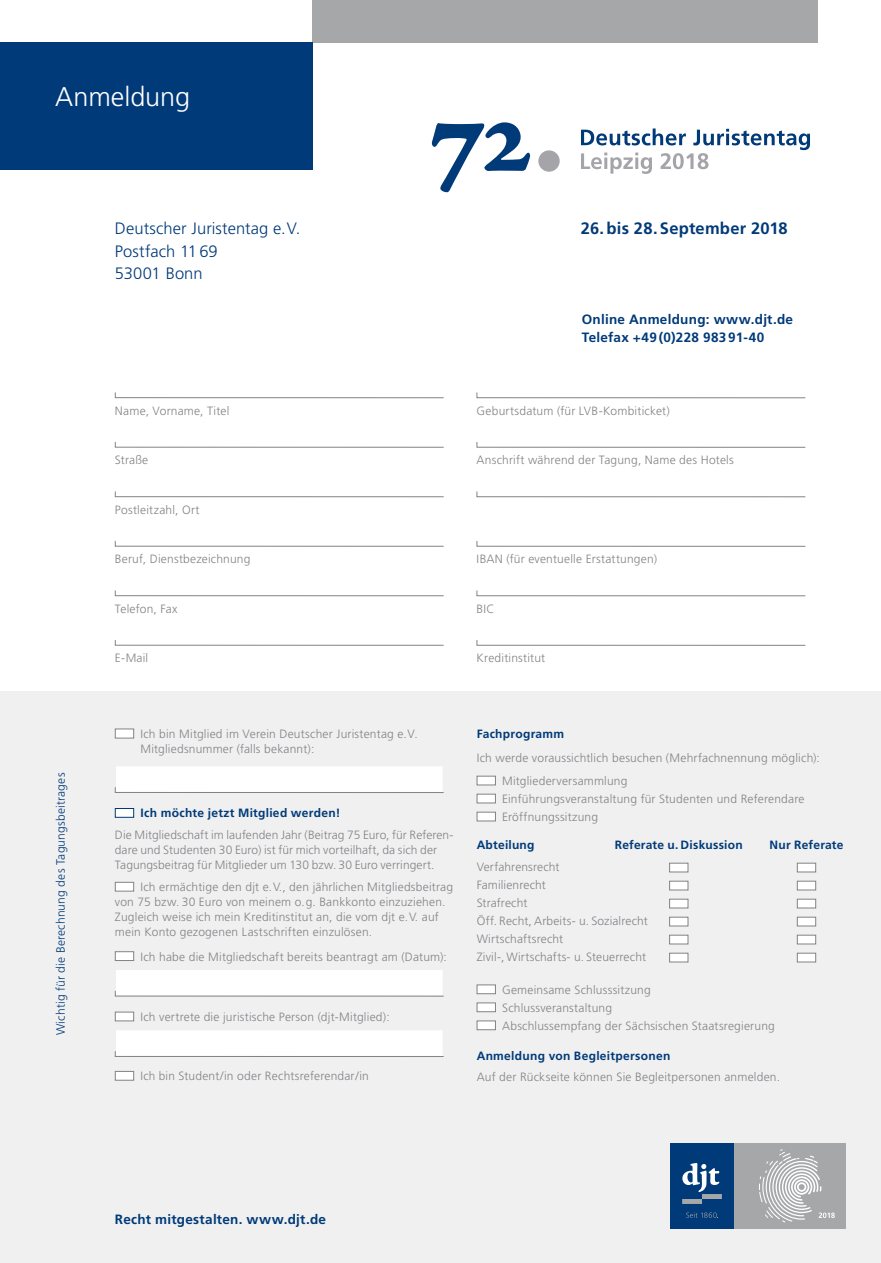
<style>
.page{position:relative;width:881px;height:1263px;background:#fff}
.page>*{position:absolute;margin:0;border:0;box-sizing:border-box;transform-origin:0 0}
.t1{font:300 27px "Frutiger";letter-spacing:-.005em;color:#fff}
.t2{font:300 16.5px/22.5px "Frutiger";letter-spacing:.005em;color:#003a78}
.t3{font:700 16.5px "Frutiger";letter-spacing:.015em;color:#003a78}
.t4{font:700 13.5px/18px "Frutiger";letter-spacing:.02em;color:#003a78}
.t5{font:300 12px/18px "Frutiger";letter-spacing:.015em;color:#828386}
.t6{font:700 12px "Frutiger";letter-spacing:.02em;color:#003a78}
.t7{font:300 12px "Frutiger";letter-spacing:.015em;color:#003a78}
</style>
<div class="page">
<div style="left:312px;top:0;width:504px;height:43px;background:#a6a7a9"></div>
<div style="left:0;top:43px;width:312px;height:127px;background:#003a78"></div>
<div style="left:0;top:691px;width:880px;height:572px;background:#f0f0f1"></div>
<svg style="left:114px;top:392px;width:330px;height:6px"></svg>
<svg style="left:114px;top:442px;width:330px;height:6px"></svg>
<svg style="left:114px;top:491px;width:330px;height:6px"></svg>
<svg style="left:114px;top:541px;width:330px;height:6px"></svg>
<svg style="left:114px;top:590px;width:330px;height:6px"></svg>
<svg style="left:114px;top:640px;width:330px;height:6px"></svg>
<svg style="left:476px;top:392px;width:329px;height:6px"></svg>
<svg style="left:476px;top:442px;width:329px;height:6px"></svg>
<svg style="left:476px;top:491px;width:329px;height:6px"></svg>
<svg style="left:476px;top:541px;width:329px;height:6px"></svg>
<svg style="left:476px;top:590px;width:329px;height:6px"></svg>
<svg style="left:476px;top:640px;width:329px;height:6px"></svg>
<div style="left:116px;top:766px;width:326px;height:26px;background:#fff"></div>
<div style="left:116px;top:970px;width:326px;height:25px;background:#fff"></div>
<div style="left:116px;top:1030px;width:326px;height:26px;background:#fff"></div>
<div style="left:115px;top:728px;width:19px;height:10px;background:#fff;border:1px solid #828386"></div>
<svg style="left:114px;top:787px;width:330px;height:6px"></svg>
<div style="left:115px;top:808px;width:19px;height:10px;background:#fff;border:1px solid #003a78"></div>
<div style="left:115px;top:882px;width:19px;height:9px;background:#fff;border:1px solid #828386"></div>
<div style="left:115px;top:951px;width:19px;height:10px;background:#fff;border:1px solid #828386"></div>
<svg style="left:114px;top:990px;width:330px;height:7px"></svg>
<div style="left:115px;top:1012px;width:19px;height:9px;background:#fff;border:1px solid #828386"></div>
<svg style="left:114px;top:1051px;width:330px;height:6px"></svg>
<div style="left:115px;top:1071px;width:19px;height:9px;background:#fff;border:1px solid #828386"></div>
<div style="left:476px;top:776px;width:19px;height:9px;background:#fff;border:1px solid #828386"></div>
<div style="left:476px;top:794px;width:19px;height:9px;background:#fff;border:1px solid #828386"></div>
<div style="left:476px;top:812px;width:19px;height:9px;background:#fff;border:1px solid #828386"></div>
<div style="left:669px;top:863px;width:19px;height:9px;background:#fff;border:1px solid #828386"></div>
<div style="left:796px;top:863px;width:19px;height:9px;background:#fff;border:1px solid #828386"></div>
<div style="left:669px;top:881px;width:19px;height:9px;background:#fff;border:1px solid #828386"></div>
<div style="left:796px;top:881px;width:19px;height:9px;background:#fff;border:1px solid #828386"></div>
<div style="left:669px;top:899px;width:19px;height:9px;background:#fff;border:1px solid #828386"></div>
<div style="left:796px;top:899px;width:19px;height:9px;background:#fff;border:1px solid #828386"></div>
<div style="left:669px;top:917px;width:19px;height:9px;background:#fff;border:1px solid #828386"></div>
<div style="left:796px;top:917px;width:19px;height:9px;background:#fff;border:1px solid #828386"></div>
<div style="left:669px;top:935px;width:19px;height:9px;background:#fff;border:1px solid #828386"></div>
<div style="left:796px;top:935px;width:19px;height:9px;background:#fff;border:1px solid #828386"></div>
<div style="left:669px;top:953px;width:19px;height:9px;background:#fff;border:1px solid #828386"></div>
<div style="left:796px;top:953px;width:19px;height:9px;background:#fff;border:1px solid #828386"></div>
<div style="left:476px;top:984px;width:19px;height:10px;background:#fff;border:1px solid #828386"></div>
<div style="left:476px;top:1002px;width:19px;height:10px;background:#fff;border:1px solid #828386"></div>
<div style="left:476px;top:1020px;width:19px;height:10px;background:#fff;border:1px solid #828386"></div>
<div style="left:538px;top:150px;width:21px;height:22px;background:#a4a4a9;border-radius:50%"></div>
<svg style="left:581px;top:128px;width:228px;height:46px"></svg>
<svg style="left:431px;top:122px;width:99px;height:70px"></svg>
<div style="left:669px;top:1144px;width:64px;height:85px;background:#003a78"></div>
<svg style="left:682px;top:1163px;width:39px;height:41px"></svg>
<svg style="left:686px;top:1212px;width:32px;height:6px"></svg>
<div style="left:733px;top:1144px;width:112px;height:85px;background:#a6a7a9"></div>
<svg style="left:759px;top:1149px;width:75px;height:73px"></svg>
<h1 class="t1" style="left:55px;top:82px;width:136px">Anmeldung</h1>
<p class="t7" style="left:54px;top:1035px;width:264px;rotate:-90deg">Wichtig für die Berechnung des Tagungsbeitrages</p>
<h2 class="t2" style="left:115px;top:217px;width:187px">Deutscher Juristentag e.V.<br>Postfach 11 69<br>53001 Bonn</h2>
<p class="t5" style="left:115px;top:401px;width:116px">Name, Vorname, Titel</p>
<p class="t5" style="left:115px;top:451px;width:35px">Straße</p>
<p class="t5" style="left:115px;top:500px;width:86px">Postleitzahl, Ort</p>
<p class="t5" style="left:115px;top:550px;width:137px">Beruf, Dienstbezeichnung</p>
<p class="t5" style="left:115px;top:599px;width:64px">Telefon, Fax</p>
<p class="t5" style="left:115px;top:649px;width:35px">E-Mail</p>
<h2 class="t3" style="left:580px;top:219px;width:208px">26.bis 28. September 2018</h2>
<p class="t4" style="left:581px;top:310px;width:213px">Online Anmeldung: www.djt.de<br>Telefax +49 (0)228 983 91-40</p>
<p class="t5" style="left:476px;top:401px;width:195px">Geburtsdatum (für LVB-Kombiticket)</p>
<p class="t5" style="left:476px;top:451px;width:258px">Anschrift während der Tagung, Name des Hotels</p>
<p class="t5" style="left:476px;top:550px;width:182px">IBAN (für eventuelle Erstattungen)</p>
<p class="t5" style="left:476px;top:599px;width:20px">BIC</p>
<p class="t5" style="left:476px;top:649px;width:70px">Kreditinstitut</p>
<p class="t5" style="left:140px;top:726px;width:279px;line-height:15px">Ich bin Mitglied im Verein Deutscher Juristentag e.V.<br>Mitgliedsnummer (falls bekannt):</p>
<p class="t6" style="left:140px;top:806px;width:201px">Ich möchte jetzt Mitglied werden!</p>
<p class="t5" style="left:115px;top:827px;width:340px;line-height:15px">Die Mitgliedschaft im laufenden Jahr (Beitrag 75 Euro, für Referen&shy;dare und Studenten 30 Euro) ist für mich vorteilhaft, da sich der<br>Tagungsbeitrag für Mitglieder um 130 bzw. 30 Euro verringert.</p>
<p class="t5" style="left:115px;top:879px;width:339px;line-height:15px;text-indent:26px">Ich ermächtige den djt e.V., den jährlichen Mitgliedsbeitrag von 75 bzw. 30 Euro von meinem o.g. Bankkonto einzuziehen.<br>Zugleich weise ich mein Kreditinstitut an, die vom djt e.V. auf mein Konto gezogenen Lastschriften einzulösen.</p>
<p class="t5" style="left:140px;top:947px;width:308px">Ich habe die Mitgliedschaft bereits beantragt am (Datum):</p>
<p class="t5" style="left:140px;top:1008px;width:251px">Ich vertrete die juristische Person (djt-Mitglied):</p>
<p class="t5" style="left:140px;top:1067px;width:230px">Ich bin Student/in oder Rechtsreferendar/in</p>
<p class="t6" style="left:476px;top:727px;width:89px">Fachprogramm</p>
<p class="t5" style="left:502px;top:747px;width:319px;line-height:22.2px;text-indent:-25px">Ich werde voraussichtlich besuchen (Mehrfachnennung möglich):<br>Mitgliederversammlung</p>
<p class="t5" style="left:502px;top:789px;width:304px">Einführungsveranstaltung für Studenten und Referendare<br>Eröffnungssitzung</p>
<p class="t6" style="left:476px;top:838px;width:59px">Abteilung</p>
<p class="t6" style="left:614px;top:838px;width:129px">Referate u. Diskussion</p>
<p class="t6" style="left:769px;top:838px;width:75px">Nur Referate</p>
<p class="t5" style="left:476px;top:858px;width:173px">Verfahrensrecht<br>Familienrecht<br>Strafrecht<br>Öff. Recht, Arbeits- u. Sozialrecht<br>Wirtschaftsrecht<br>Zivil-, Wirtschafts- u. Steuerrecht</p>
<p class="t5" style="left:502px;top:980px;width:274px">Gemeinsame Schlusssitzung<br>Schlussveranstaltung<br>Abschlussempfang der Sächsischen Staatsregierung</p>
<p class="t6" style="left:476px;top:1048px;width:195px">Anmeldung von Begleitpersonen</p>
<p class="t5" style="left:476px;top:1067px;width:305px">Auf der Rückseite können Sie Begleitpersonen anmelden.</p>
<p class="t4" style="left:115px;top:1210px;width:212px">Recht mitgestalten. www.djt.de</p>
</div>
